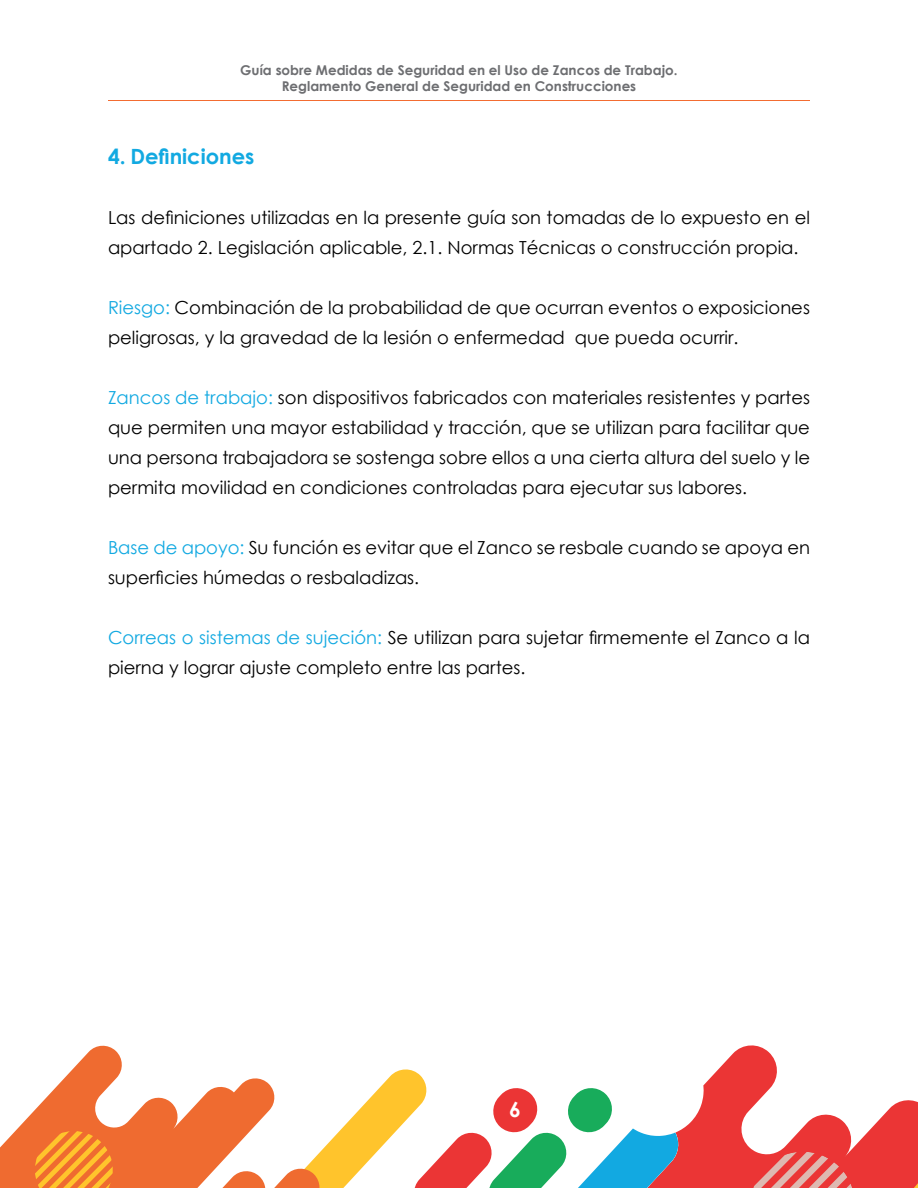
<style>
.page{position:relative;width:918px;height:1188px;background:#fff}
.page>*{position:absolute;margin:0;border:0;box-sizing:border-box;transform-origin:0 0}
.t1{font:700 21px "Century Gothic";color:#12a9e1}
.t2{font:700 21px "Century Gothic";color:#fff}
.t3{font:18px/30px "Century Gothic";color:#000}
.t4{font:700 13.5px/16.2px "Century Gothic";color:#6d6e71;text-align:center}
.s1{color:#12a9e1}
</style>
<div class="page">
<svg style="left:680px;top:1045px;width:71px;height:143px;fill:#eb3535"></svg>
<svg style="left:321px;top:1069px;width:359px;height:119px"></svg>
<svg style="left:0;top:1045px;width:321px;height:143px"></svg>
<svg style="left:31px;top:1127px;width:86px;height:61px;background:#f4892e"></svg>
<svg style="left:751px;top:1045px;width:167px;height:143px"></svg>
<hr style="left:108px;top:100px;width:702px;height:1px;background:#f36c31">
<p class="t4" style="left:240px;top:61px;width:439px">Guía sobre Medidas de Seguridad en el Uso de Zancos de Trabajo.<br>Reglamento General de Seguridad en Construcciones</p>
<p class="t1" style="left:108px;top:141px;width:148px">4. Definiciones</p>
<p class="t3" style="left:108px;top:202px;width:704px">Las definiciones utilizadas en la presente guía son tomadas de lo expuesto en el apartado 2. Legislación aplicable, 2.1. Normas Técnicas o construcción propia.</p>
<p class="t3" style="left:108px;top:292px;width:704px"><span class="s1">Riesgo:</span> Combinación de la probabilidad de que ocurran eventos o exposiciones peligrosas, y la gravedad de la lesión o enfermedad que pueda ocurrir.</p>
<p class="t3" style="left:108px;top:382px;width:704px;text-align:justify"><span class="s1">Zancos de trabajo:</span> son dispositivos fabricados con materiales resistentes y partes que permiten una mayor estabilidad y tracción, que se utilizan para facilitar que una persona trabajadora se sostenga sobre ellos a una cierta altura del suelo y le permita movilidad en condiciones controladas para ejecutar sus labores.</p>
<p class="t3" style="left:108px;top:532px;width:704px"><span class="s1">Base de apoyo:</span> Su función es evitar que el Zanco se resbale cuando se apoya en superficies húmedas o resbaladizas.</p>
<p class="t3" style="left:108px;top:622px;width:703px"><span class="s1">Correas o sistemas de sujeción:</span> Se utilizan para sujetar firmemente el Zanco a la pierna y lograr ajuste completo entre las partes.</p>
<p class="t2" style="left:509px;top:1094px;width:13px">6</p>
</div>
